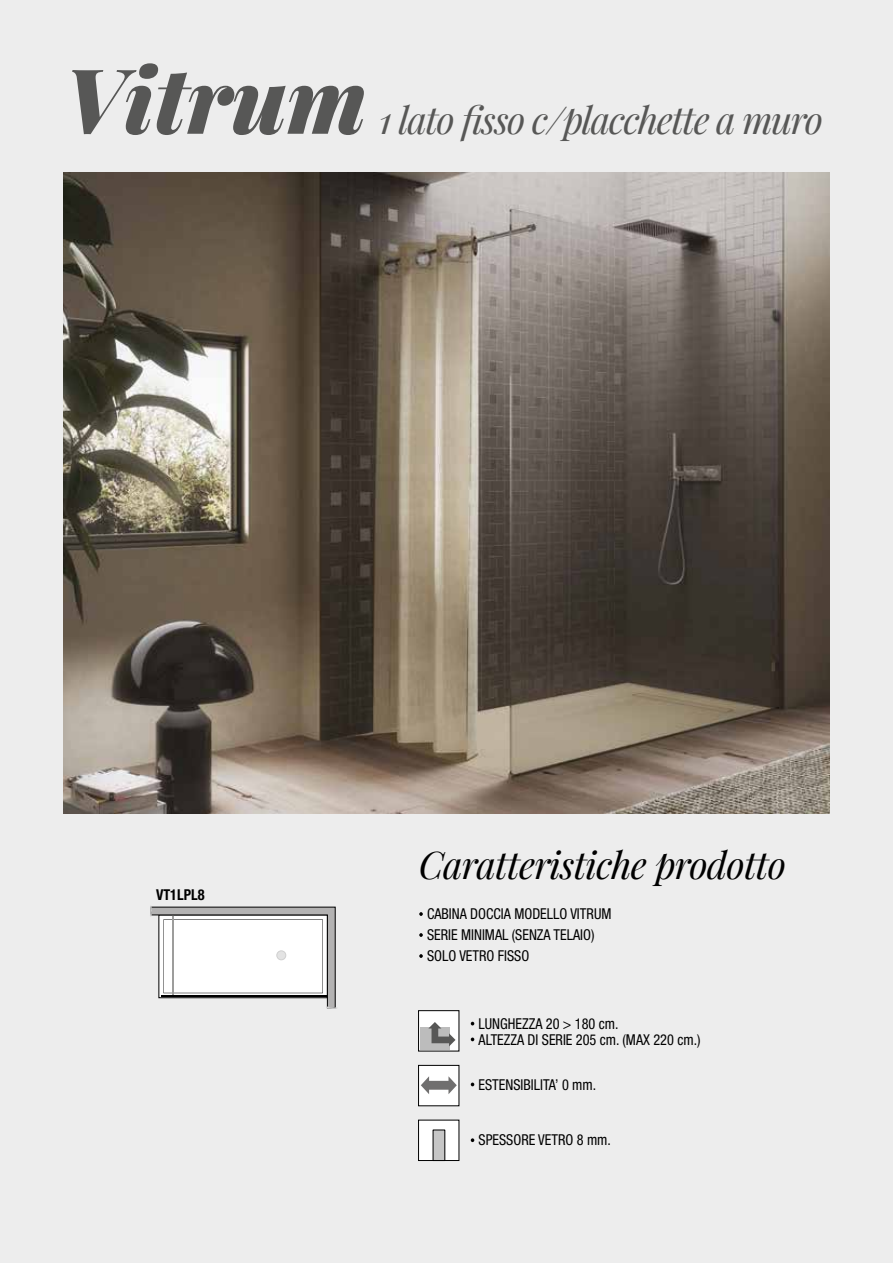
<style>
.page{position:relative;width:893px;height:1263px;background:#ededed}
.page>*{position:absolute;margin:0;border:0;box-sizing:border-box;transform-origin:0 0}
.t1{font:italic 900 90px "Playfair Display";color:#575756}
.t2{font:italic 37.5px "Playfair Display";letter-spacing:-.04em;color:#575756}
.t3{font:italic 37.5px "Playfair Display";letter-spacing:-.02em;color:#000}
.t4{font:15px/21px "Helvetica Roman Condensed";color:#000;scale:.95 1}
.t5{font:700 condensed 15px "Helvetica Neue LT Std";color:#000;scale:.95 1}
</style>
<div class="page">
<img style="left:64px;top:172px;width:765px;height:641px">
<svg style="left:419px;top:912px;width:4px;height:4px"></svg>
<svg style="left:419px;top:933px;width:4px;height:4px"></svg>
<svg style="left:419px;top:954px;width:4px;height:4px"></svg>
<div style="left:419px;top:1065px;width:40px;height:41px;background:#fff"></div>
<div style="left:418px;top:1065px;width:41px;height:41px;border:1px solid #000"></div>
<svg style="left:471px;top:1037px;width:3px;height:4px"></svg>
<svg style="left:421px;top:1076px;width:36px;height:18px"></svg>
<div style="left:419px;top:1011px;width:40px;height:40px;background:#fff"></div>
<div style="left:418px;top:1010px;width:41px;height:41px;border:1px solid #000"></div>
<div style="left:420px;top:1027px;width:30px;height:22px;background:#bcbcbc"></div>
<svg style="left:428px;top:1022px;width:27px;height:24px"></svg>
<svg style="left:471px;top:1082px;width:3px;height:4px"></svg>
<svg style="left:471px;top:1138px;width:3px;height:4px"></svg>
<div style="left:419px;top:1120px;width:40px;height:40px;background:#fff"></div>
<div style="left:418px;top:1120px;width:41px;height:41px;border:1px solid #000"></div>
<div style="left:433px;top:1130px;width:12px;height:30px;background:#c6c6c6"></div>
<svg style="left:150px;top:906px;width:187px;height:103px"></svg>
<h1 class="t1" style="left:64px;top:37px;width:304px">Vitrum</h1>
<h2 class="t2" style="left:379px;top:95px;width:445px">1 lato fisso c/placchette a muro</h2>
<p class="t5" style="left:156px;top:886px;width:53px">VT1LPL8</p>
<h2 class="t3" style="left:419px;top:839px;width:369px">Caratteristiche prodotto</h2>
<p class="t4" style="left:427px;top:903px;width:196px">CABINA DOCCIA MODELLO VITRUM<br>SERIE MINIMAL (SENZA TELAIO)<br>SOLO VETRO FISSO</p>
<p class="t4" style="left:479px;top:1015px;width:235px;line-height:15.9px">LUNGHEZZA 20 &gt; 180 cm.<br>ALTEZZA DI SERIE 205 cm. (MAX 220 cm.)</p>
<p class="t4" style="left:479px;top:1074px;width:125px">ESTENSIBILITA’ 0 mm.</p>
<p class="t4" style="left:479px;top:1129px;width:141px">SPESSORE VETRO 8 mm.</p>
</div>
